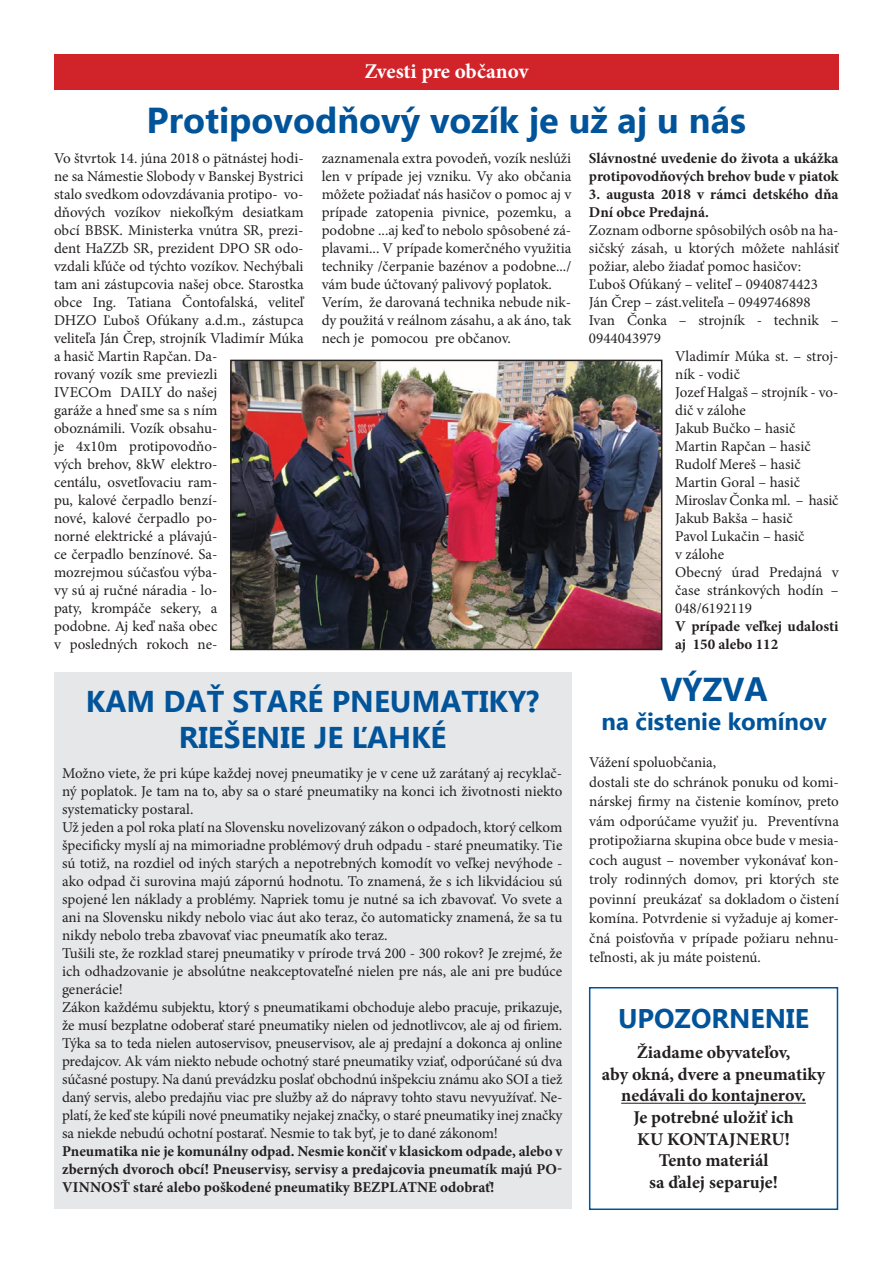
<style>
.page{position:relative;width:893px;height:1263px;background:#fff}
.page>*{position:absolute;margin:0;border:0;box-sizing:border-box;transform-origin:0 0}
.t1{font:700 36px "Ebrima";color:#015499}
.t2{font:700 33px "Ebrima";color:#015499}
.t3{font:700 30px/36px "Ebrima";color:#015499}
.t4{font:700 27px "Ebrima";color:#015499}
.t5{font:700 24px "Ebrima";color:#015499}
.t6{font:700 21px "Minion Pro";color:#fff}
.t7{font:700 18px/21.6px "Minion Pro";color:#231f20;text-align:center}
.t8{font:15px/18px "Minion Pro";letter-spacing:-.005em;color:#231f20}
.t9{font:700 15px/18px "Minion Pro";color:#231f20}
</style>
<div class="page">
<div style="left:54px;top:672px;width:517px;height:537px;background:#e6e7e9"></div>
<div style="left:54px;top:54px;width:785px;height:36px;background:#d1232a"></div>
<hr style="left:621px;top:1103px;width:185px;height:1px;background:#231f20">
<img style="left:233px;top:363px;width:426px;height:284px">
<div style="left:230px;top:360px;width:432px;height:290px;border:2px solid #231f20"></div>
<div style="left:589px;top:987px;width:249px;height:223px;border:2px solid #015499"></div>
<h3 class="t6" style="left:364px;top:57px;width:166px">Zvesti pre občanov</h3>
<h1 class="t1" style="left:147px;top:93px;width:601px">Protipovodňový vozík je už aj u nás</h1>
<p class="t8" style="left:54px;top:150px;width:251px">Vo štvrtok 14. júna 2018 o pätnástej hodi&shy;ne sa Námestie Slobody v Banskej Bystrici stalo svedkom odovzdávania protipo- vo&shy;dňových vozíkov niekoľkým desiatkam obcí BBSK. Ministerka vnútra SR, prezi&shy;dent HaZZb SR, prezident DPO SR odo&shy;vzdali kľúče od týchto vozíkov. Nechýbali tam ani zástupcovia našej obce. Starostka obce Ing. Tatiana Čontofalská, veliteľ<br>DHZO Ľuboš Ofúkany a.d.m., zástupca veliteľa Ján Črep, strojník Vladimír Múka a hasič Martin Rapčan. Da-<br>rovaný vozík sme previezli<br>IVECOm DAILY do našej<br>garáže a hneď sme sa s ním<br>oboznámili. Vozík obsahu-<br>je 4x10m protipovodňo-<br>vých brehov, 8kW elektro-<br>centálu, osvetľovaciu ram-<br>pu, kalové čerpadlo benzí-<br>nové, kalové čerpadlo po-<br>norné elektrické a plávajú-<br>ce čerpadlo benzínové. Sa-<br>mozrejmou súčasťou výba-<br>vy sú aj ručné náradia - lo-<br>paty, krompáče sekery, a<br>podobne. Aj keď naša obec<br>v posledných rokoch ne-</p>
<p class="t8" style="left:322px;top:150px;width:251px">zaznamenala extra povodeň, vozík neslúži len v prípade jej vzniku. Vy ako občania môžete požiadať nás hasičov o pomoc aj v prípade zatopenia pivnice, pozemku, a podobne ...aj keď to nebolo spôsobené zá&shy;plavami... V prípade komerčného využitia techniky /čerpanie bazénov a podobne.../ vám bude účtovaný palivový poplatok.<br>Verím, že darovaná technika nebude nik&shy;dy použitá v reálnom zásahu, a ak áno, tak nech je pomocou pre občanov.</p>
<p class="t9" style="left:589px;top:149px;width:251px">Slávnostné uvedenie do života a ukážka protipovodňových brehov bude v piatok</p>
<p class="t9" style="left:589px;top:185px;width:251px">3. augusta 2018 v rámci detského dňa<br>Dní obce Predajná.</p>
<p class="t8" style="left:589px;top:221px;width:251px">Zoznam odborne spôsobilých osôb na ha-</p>
<p class="t8" style="left:589px;top:239px;width:251px">sičský zásah, u ktorých môžete nahlásiť</p>
<p class="t8" style="left:589px;top:257px;width:214px">požiar, alebo žiadať pomoc hasičov:</p>
<p class="t8" style="left:589px;top:275px;width:230px">Ľuboš Ofúkaný – veliteľ – 0940874423</p>
<p class="t8" style="left:589px;top:293px;width:223px">Ján Črep – zást.veliteľa – 0949746898</p>
<p class="t8" style="left:589px;top:311px;width:251px">Ivan Čonka – strojník - technik –</p>
<p class="t8" style="left:589px;top:329px;width:73px">0944043979</p>
<p class="t8" style="left:675px;top:347px;width:165px">Vladimír Múka st. – stroj-</p>
<p class="t8" style="left:675px;top:365px;width:66px">ník - vodič</p>
<p class="t8" style="left:675px;top:383px;width:165px">Jozef Halgaš – strojník - vo-</p>
<p class="t8" style="left:675px;top:401px;width:72px">dič v zálohe</p>
<p class="t8" style="left:675px;top:419px;width:122px">Jakub Bučko – hasič</p>
<p class="t8" style="left:675px;top:437px;width:137px">Martin Rapčan – hasič</p>
<p class="t8" style="left:675px;top:455px;width:127px">Rudolf Mereš – hasič</p>
<p class="t8" style="left:675px;top:473px;width:126px">Martin Goral – hasič</p>
<p class="t8" style="left:675px;top:491px;width:165px">Miroslav Čonka ml. – hasič</p>
<p class="t8" style="left:675px;top:509px;width:119px">Jakub Bakša – hasič</p>
<p class="t8" style="left:675px;top:527px;width:131px">Pavol Lukačin – hasič</p>
<p class="t8" style="left:675px;top:545px;width:50px">v zálohe</p>
<p class="t8" style="left:675px;top:563px;width:165px">Obecný úrad Predajná v</p>
<p class="t8" style="left:675px;top:581px;width:165px">čase stránkových hodín –</p>
<p class="t8" style="left:675px;top:599px;width:78px">048/6192119</p>
<p class="t9" style="left:675px;top:617px;width:165px">V prípade veľkej udalosti aj 150 alebo 112</p>
<h3 class="t3" style="left:86px;top:685px;width:310px">KAM DAŤ STARÉ PNEUM</h3>
<h3 class="t3" style="left:179px;top:685px;width:362px;text-indent:262px">ATIKY?<br>RIEŠENIE JE ĽAHKÉ</h3>
<p class="t8" style="left:62px;top:764px;width:502px">Možno viete, že pri kúpe každej novej pneumatiky je v cene už zarátaný aj recyklač&shy;ný poplatok. Je tam na to, aby sa o staré pneumatiky na konci ich životnosti niekto systematicky postaral.<br>Už jeden a pol roka platí na Slovensku novelizovaný zákon o odpadoch, ktorý celkom špecificky myslí aj na mimoriadne problémový druh odpadu - staré pneumatiky. Tie sú totiž, na rozdiel od iných starých a nepotrebných komodít vo veľkej nevýhode - ako odpad či surovina majú zápornú hodnotu. To znamená, že s ich likvidáciou sú spojené len náklady a problémy. Napriek tomu je nutné sa ich zbavovať. Vo svete a ani na Slovensku nikdy nebolo viac áut ako teraz, čo automaticky znamená, že sa tu nikdy nebolo treba zbavovať viac pneumatík ako teraz.<br>Tušili ste, že rozklad starej pneumatiky v prírode trvá 200 - 300 rokov? Je zrejmé, že ich odhadzovanie je absolútne neakceptovateľné nielen pre nás, ale ani pre budúce generácie!<br>Zákon každému subjektu, ktorý s pneumatikami obchoduje alebo pracuje, prikazuje, že musí bezplatne odoberať staré pneumatiky nielen od jednotlivcov, ale aj od firiem.<br>Týka sa to teda nielen autoservisov, pneuservisov, ale aj predajní a dokonca aj online predajcov. Ak vám niekto nebude ochotný staré pneumatiky vziať, odporúčané sú dva súčasné postupy. Na danú prevádzku poslať obchodnú inšpekciu známu ako SOI a tiež daný servis, alebo predajňu viac pre služby až do nápravy tohto stavu nevyužívať. Ne&shy;platí, že keď ste kúpili nové pneumatiky nejakej značky, o staré pneumatiky inej značky sa niekde nebudú ochotní postarať. Nesmie to tak byť, je to dané zákonom!</p>
<p class="t9" style="left:62px;top:1142px;width:502px;text-align:justify">Pneumatika nie je komunálny odpad. Nesmie končiť v klasickom odpade, alebo v zberných dvoroch obcí! Pneuservisy, servisy a predajcovia pneumatík majú po&shy;vinnosť staré alebo poškodené pneumatiky BEZPLATNE</p>
<p class="t9" style="left:440px;top:1178px;width:56px">odobrať!</p>
<h2 class="t2" style="left:660px;top:665px;width:45px">Výzva</h2>
<h3 class="t5" style="left:601px;top:703px;width:227px">na čistenie komínov</h3>
<p class="t8" style="left:589px;top:753px;width:251px;line-height:19.5px">Vážení spoluobčania,<br>dostali ste do schránok ponuku od komi&shy;nárskej firmy na čistenie komínov, preto vám odporúčame využiť ju. Preventívna protipožiarna skupina obce bude v mesia&shy;coch august – november vykonávať kon&shy;troly rodinných domov, pri ktorých ste povinní preukázať sa dokladom o čistení komína. Potvrdenie si vyžaduje aj komer&shy;čná poisťovňa v prípade požiaru nehnu&shy;teľnosti, ak ju máte poistenú.</p>
<h3 class="t4" style="left:618px;top:998px;width:189px">UPOZORNENIE</h3>
<p class="t7" style="left:602px;top:1041px;width:225px">Žiadame obyvateľov,<br>aby okná, dvere a pneumatiky nedávali do kontajnerov.<br>Je potrebné uložiť ich<br>ku kontajneru!<br>Tento materiál<br>sa ďalej separuje!</p>
</div>
